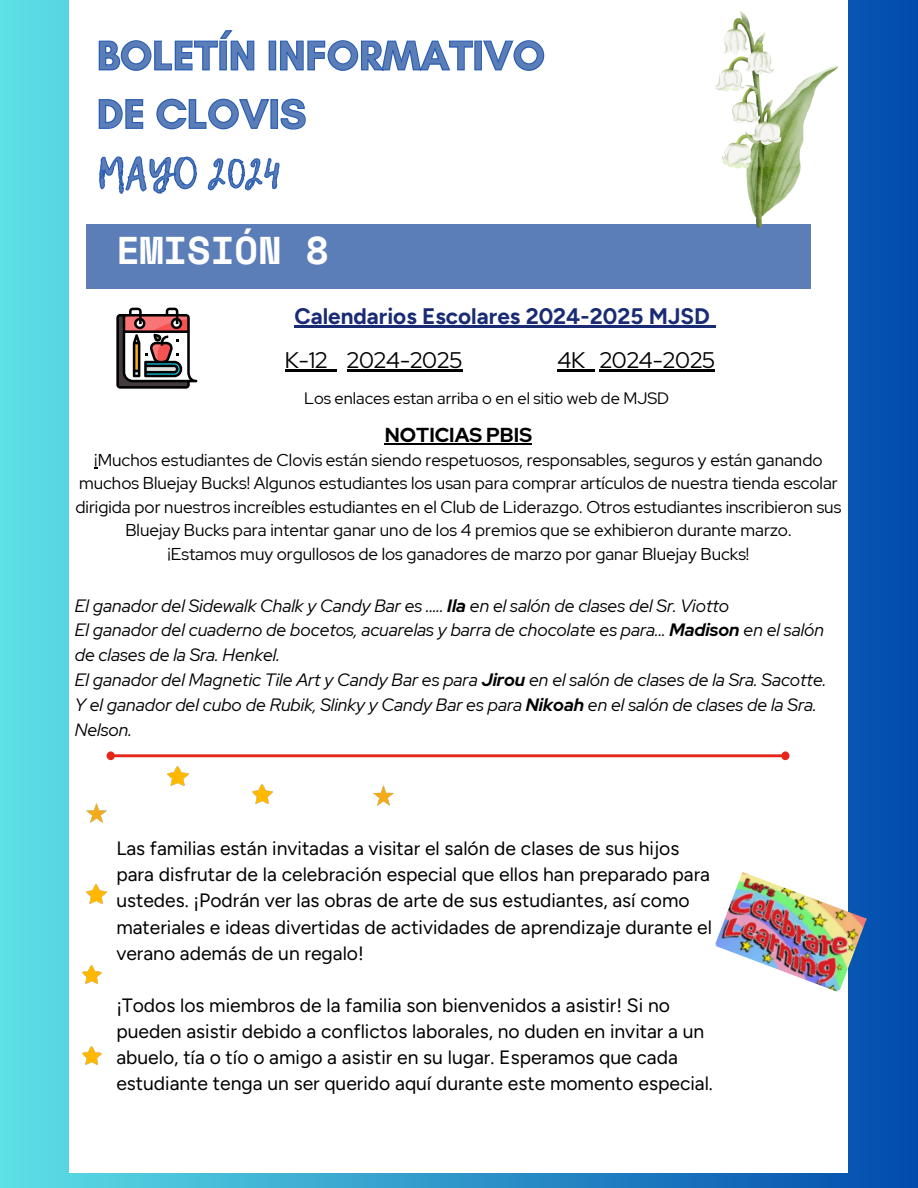
<style>
.page{position:relative;width:918px;height:1188px;background:#fff}
.page>*{position:absolute;margin:0;border:0;box-sizing:border-box;transform-origin:0 0}
.t1{font:700 42px/58.5px "Glacial Indifference";color:#5c7eb8}
.t2{font:42px "Lemon Tuesday";color:#5c7eb8}
.t3{font:700 38.55px "Space Mono";color:#fff}
.t4{font:700 22.5px "Figtree";color:#192b74}
.t5{font:22.5px "Red Hat Display";color:#000}
.t6{font:700 20.1px "Red Hat Display";color:#000}
.t7{font:19.35px/26.1px "Figtree";color:#000}
.t8{font:italic 17.85px/24.9px "Red Hat Display";color:#000}
.t9{font:17.1px/23.4px "Red Hat Display";color:#000;text-align:center}
.t10{font:16.5px "Red Hat Display";color:#000}
.s1{font-weight:700}
</style>
<div class="page">
<div style="left:0;top:0;width:918px;height:1188px;background:linear-gradient(to right,#5de0e6,#014bad)"></div>
<div style="left:70px;top:0;width:778px;height:1173px;background:#fff"></div>
<div style="left:86px;top:224px;width:724px;height:65px;background:#5c7eb8"></div>
<svg style="left:116px;top:308px;width:81px;height:81px"></svg>
<img style="left:715px;top:12px;width:122px;height:216px">
<hr style="left:385px;top:443px;width:147px;height:2px;background:#000">
<img style="left:715px;top:872px;width:152px;height:120px">
<img style="left:168px;top:767px;width:20px;height:19px">
<img style="left:87px;top:804px;width:20px;height:19px">
<img style="left:374px;top:786px;width:20px;height:19px">
<img style="left:86px;top:884px;width:20px;height:19px">
<img style="left:82px;top:966px;width:19px;height:18px">
<img style="left:82px;top:1047px;width:19px;height:18px">
<svg style="left:107px;top:751px;width:682px;height:9px"></svg>
<svg style="left:98px;top:30px;width:447px;height:41px"></svg>
<svg style="left:98px;top:98px;width:208px;height:32px"></svg>
<svg style="left:99px;top:156px;width:181px;height:38px"></svg>
<hr style="left:294px;top:326px;width:416px;height:2px;background:#192b74">
<hr style="left:285px;top:369px;width:43px;height:3px;background:#000">
<svg style="left:328px;top:369px;width:9px;height:3px"></svg>
<hr style="left:347px;top:369px;width:115px;height:3px;background:#000">
<hr style="left:557px;top:369px;width:28px;height:3px;background:#000">
<svg style="left:585px;top:369px;width:10px;height:3px"></svg>
<hr style="left:600px;top:369px;width:115px;height:3px;background:#000">
<img style="left:252px;top:784px;width:20px;height:19px">
<h1 class="t1" style="left:97px;top:26px;width:450px">BOLETÍN INFORMATIVO<br>DE CLOVIS</h1>
<h1 class="t2" style="left:97px;top:142px;width:186px">MAYO 2024</h1>
<p class="t3" style="left:116px;top:221px;width:214px">EMISIÓN 8</p>
<p class="t4" style="left:294px;top:302px;width:417px">Calendarios Escolares 2024-2025 MJSD</p>
<p class="t5" style="left:285px;top:345px;width:179px">K-12 2024-2025</p>
<p class="t5" style="left:557px;top:345px;width:159px">4K 2024-2025</p>
<p class="t10" style="left:304px;top:387px;width:367px">Los enlaces estan arriba o en el sitio web de MJSD</p>
<h1 class="t6" style="left:385px;top:421px;width:149px">NOTICIAS PBIS</h1>
<p class="t9" style="left:76px;top:448px;width:767px">¡Muchos estudiantes de Clovis están siendo respetuosos, responsables, seguros y están ganando muchos Bluejay Bucks! Algunos estudiantes los usan para comprar artículos de nuestra tienda escolar dirigida por nuestros increíbles estudiantes en el Club de Liderazgo. Otros estudiantes inscribieron sus Bluejay Bucks para intentar ganar uno de los 4 premios que se exhibieron durante marzo.</p>
<h4 class="t9" style="left:168px;top:542px;width:583px">¡Estamos muy orgullosos de los ganadores de marzo por ganar Bluejay Bucks!</h4>
<h3 class="t8" style="left:75px;top:593px;width:753px">El ganador del Sidewalk Chalk y Candy Bar es ..... <span class="s1">Ila</span> en el salón de clases del Sr. Viotto<br>El ganador del cuaderno de bocetos, acuarelas y barra de chocolate es para... <span class="s1">Madison</span> en el salón de clases de la Sra. Henkel.<br>El ganador del Magnetic Tile Art y Candy Bar es para <span class="s1">Jirou</span> en el salón de clases de la Sra. Sacotte.<br>Y el ganador del cubo de Rubik, Slinky y Candy Bar es para <span class="s1">Nikoah</span> en el salón de clases de la Sra.<br>Nelson.</h3>
<p class="t7" style="left:116px;top:835px;width:597px">Las familias están invitadas a visitar el salón de clases de sus hijos para disfrutar de la celebración especial que ellos han preparado para ustedes. ¡Podrán ver las obras de arte de sus estudiantes, así como materiales e ideas divertidas de actividades de aprendizaje durante el verano además de un regalo!</p>
<p class="t7" style="left:116px;top:992px;width:598px">¡Todos los miembros de la familia son bienvenidos a asistir! Si no pueden asistir debido a conflictos laborales, no duden en invitar a un abuelo, tía o tío o amigo a asistir en su lugar. Esperamos que cada estudiante tenga un ser querido aquí durante este momento especial.</p>
</div>
